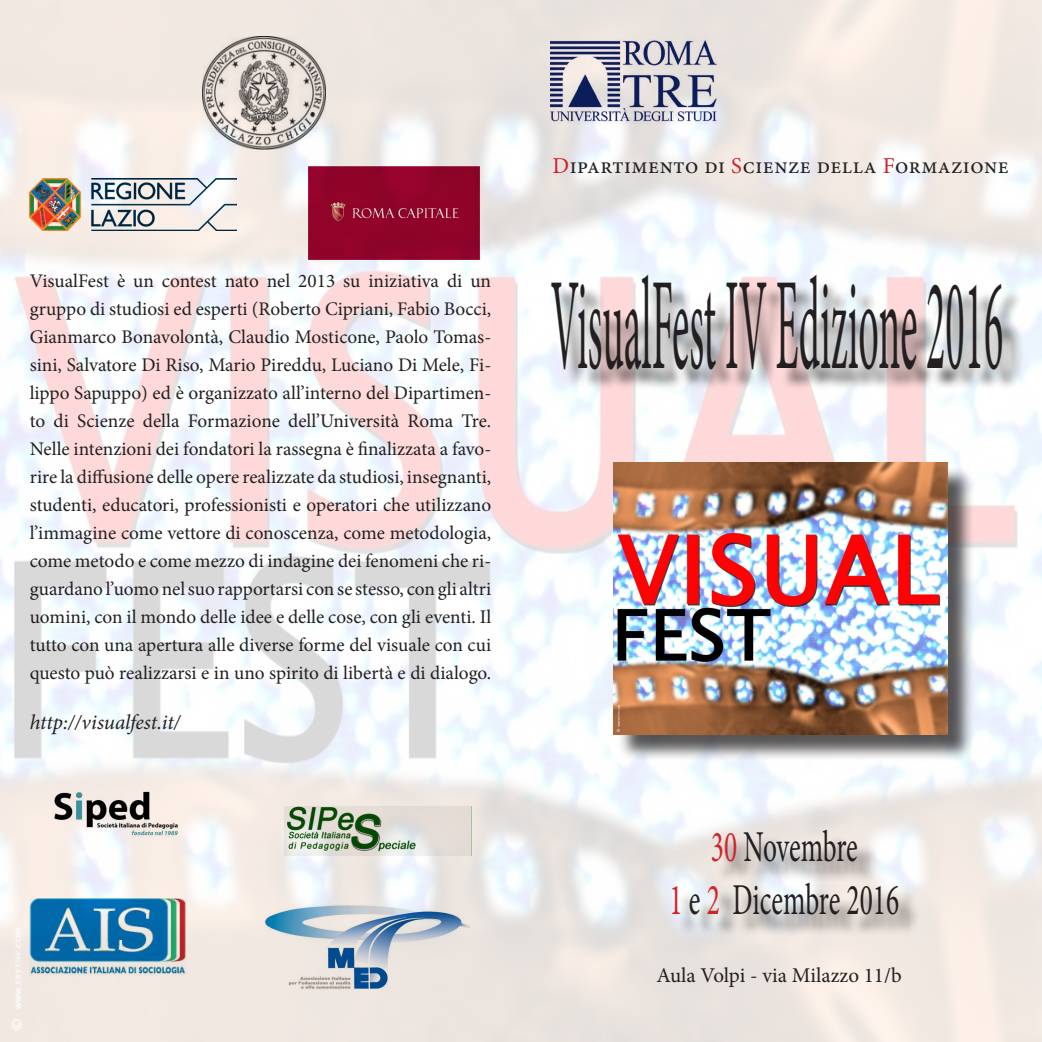
<style>
.page{position:relative;width:1042px;height:1042px;background:#fff}
.page>*{position:absolute;margin:0;border:0;box-sizing:border-box;transform-origin:0 0}
.t1{font:131.25px "Minion Pro";color:#231f20;scale:.31 1}
.t2{font:44.1px "Minion Pro";color:#231f20;scale:.62 1}
.t3{font:22.75px "Minion Pro";letter-spacing:.02em;color:#231f20}
.t4{font:21px "Minion Pro";letter-spacing:-.005em;color:#231f20}
.t5{font:italic 21px "Minion Pro";letter-spacing:-.01em;color:#231f20}
.t6{font:19.25px/28px "Minion Pro";color:#231f20;text-align:justify}
.s1{color:#d1232a}
</style>
<div class="page">
<img style="left:0;top:0;width:1042px;height:1042px">
<div style="left:555px;top:279px;width:469px;height:111px;background:#231f20;opacity:.75"></div>
<div style="left:617px;top:466px;width:357px;height:296px;background:#231f20;opacity:.75"></div>
<img style="left:614px;top:463px;width:333px;height:271px">
<img style="left:551px;top:30px;width:167px;height:95px">
<div style="left:676px;top:834px;width:243px;height:102px;background:#231f20;opacity:.75"></div>
<img style="left:203px;top:36px;width:122px;height:113px">
<img style="left:30px;top:179px;width:207px;height:52px">
<img style="left:309px;top:166px;width:170px;height:93px">
<img style="left:30px;top:787px;width:170px;height:51px">
<img style="left:284px;top:806px;width:187px;height:49px">
<img style="left:264px;top:905px;width:207px;height:84px">
<img style="left:30px;top:898px;width:157px;height:87px">
<p class="t6" style="left:30px;top:267px;width:463px">VisualFest è un contest nato nel 2013 su iniziativa di un gruppo di studiosi ed esperti (Roberto Cipriani, Fabio Bocci, Gianmarco Bonavolontà, Claudio Mosticone, Paolo Tomas&shy;sini, Salvatore Di Riso, Mario Pireddu, Luciano Di Mele, Fi&shy;lippo Sapuppo) ed è organizzato all’interno del Dipartimen&shy;to di Scienze della Formazione dell’Università Roma Tre.</p>
<p class="t6" style="left:30px;top:435px;width:463px">Nelle intenzioni dei fondatori la rassegna è finalizzata a favo&shy;rire la diffusione delle opere realizzate da studiosi, insegnanti, studenti, educatori, professionisti e operatori che utilizzano l’immagine come vettore di conoscenza, come metodologia, come metodo e come mezzo di indagine dei fenomeni che ri&shy;guardano l’uomo nel suo rapportarsi con se stesso, con gli altri uomini, con il mondo delle idee e delle cose, con gli eventi. Il tutto con una apertura alle diverse forme del visuale con cui questo può realizzarsi e in uno spirito di libertà e di dialogo.</p>
<p class="t5" style="left:30px;top:708px;width:152px">http://visualfest.it/</p>
<p class="t3" style="left:552px;top:150px;width:457px"><span class="s1">D</span>ipartimento di <span class="s1">S</span>cienze della <span class="s1">F</span>ormazione</p>
<p class="t1" style="left:551px;top:238px;width:1462px">VisualFest IV Edizione 2016</p>
<p class="t2" style="left:711px;top:817px;width:239px"><span class="s1">30</span> Novembre</p>
<p class="t2" style="left:669px;top:870px;width:372px"><span class="s1">1</span> e <span class="s1">2</span> Dicembre 2016</p>
<p class="t4" style="left:656px;top:961px;width:247px">Aula Volpi - via Milazzo 11/b</p>
</div>
